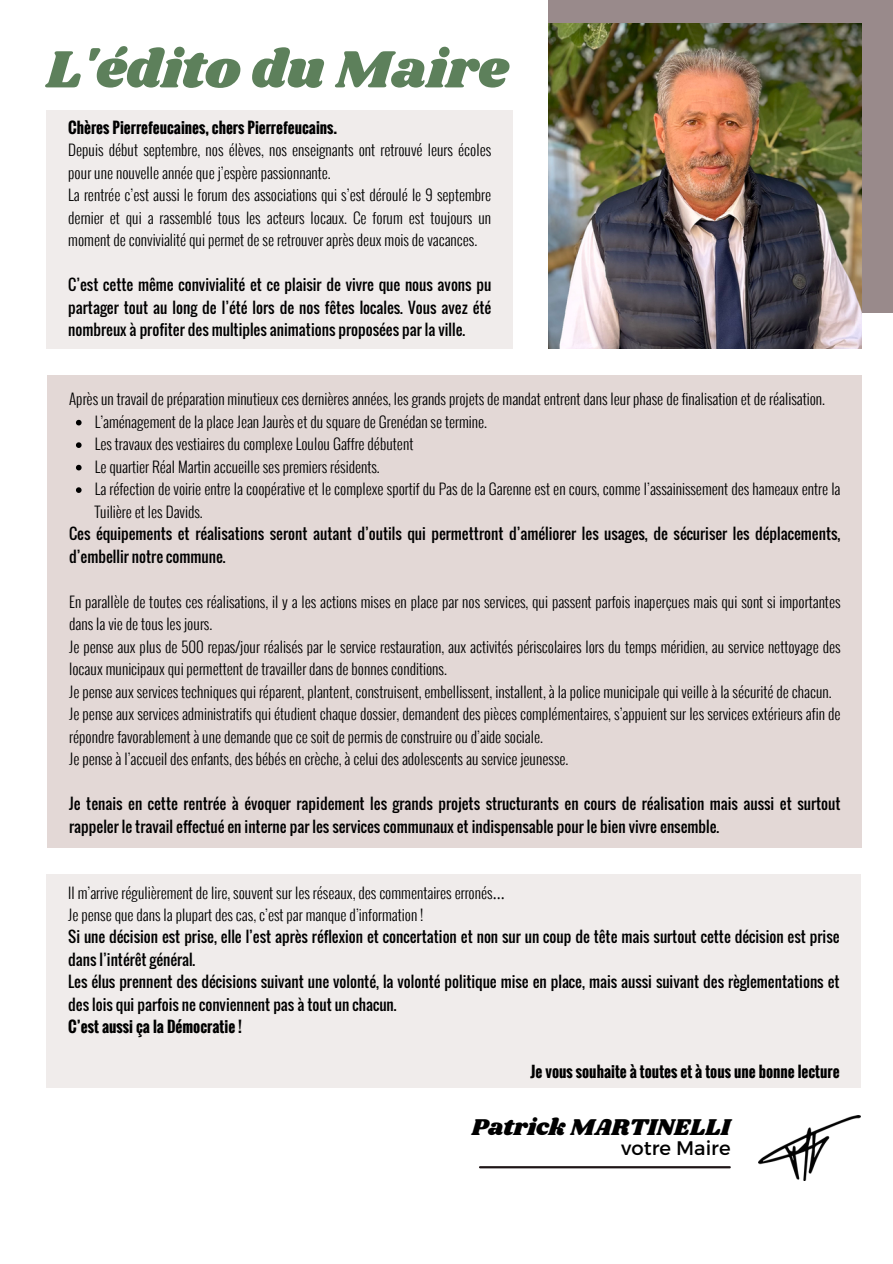
<style>
.page{position:relative;width:893px;height:1264px;background:#fff}
.page>*{position:absolute;margin:0;border:0;box-sizing:border-box;transform-origin:0 0}
.t1{font:54.3px "Shrikhand";color:#5d805b}
.t2{font:23.7px "Shrikhand";color:#000}
.t3{font:19.65px "Montserrat";color:#000}
.t4{font:300 15px/22.5px "Oswald";color:#000}
.t5{font:15px/22.5px "Oswald";color:#000}
.t6{font:700 15px "Oswald";color:#000}
.s1{font-family:"Noto Sans Gurmukhi";font-weight:400}
</style>
<div class="page">
<div style="left:548px;top:0;width:344px;height:313px;background:#998a8b"></div>
<img style="left:548px;top:23px;width:312px;height:325px">
<div style="left:46px;top:110px;width:467px;height:238px;background:#f0eceb"></div>
<div style="left:47px;top:375px;width:814px;height:472px;background:#e3d8d6"></div>
<svg style="left:76px;top:420px;width:6px;height:5px"></svg>
<svg style="left:76px;top:442px;width:6px;height:6px"></svg>
<svg style="left:76px;top:465px;width:6px;height:5px"></svg>
<svg style="left:76px;top:487px;width:6px;height:6px"></svg>
<div style="left:46px;top:874px;width:814px;height:214px;background:#f0eceb"></div>
<hr style="left:480px;top:1166px;width:249px;height:2px;background:#1e1517">
<img style="left:758px;top:1115px;width:102px;height:65px">
<p class="t1" style="left:46px;top:32px;width:463px">L'édito du Maire</p>
<p class="t6" style="left:68px;top:116px;width:270px">Chères Pierrefeucaines, chers Pierrefeucains.</p>
<p class="t4" style="left:68px;top:138px;width:424px">Depuis début septembre, nos élèves, nos enseignants ont retrouvé leurs écoles pour une nouvelle année que j’espère passionnante.</p>
<p class="t4" style="left:68px;top:183px;width:424px;text-align:justify">La rentrée c’est aussi le forum des associations qui s’est déroulé le 9 septembre dernier et qui a rassemblé tous les acteurs locaux. Ce forum est toujours un moment de convivialité qui permet de se retrouver après deux mois de vacances.</p>
<p class="t5" style="left:68px;top:273px;width:424px;text-align:justify">C’est cette même convivialité et ce plaisir de vivre que nous avons pu partager tout au long de l’été lors de nos fêtes locales. Vous avez été nombreux à profiter des multiples animations proposées par la ville.</p>
<p class="t4" style="left:69px;top:387px;width:757px">Après un travail de préparation minutieux ces dernières années, les grands projets de mandat entrent dans leur phase de finalisation et de réalisation.</p>
<p class="t4" style="left:95px;top:409px;width:394px">L’aménagement de la place Jean Jaurès et du square de Grenédan se termine.</p>
<p class="t4" style="left:95px;top:432px;width:320px">Les travaux des vestiaires du complexe Loulou Gaffre débutent</p>
<p class="t4" style="left:95px;top:454px;width:286px">Le quartier Réal Martin accueille ses premiers résidents.</p>
<p class="t4" style="left:95px;top:477px;width:747px">La réfection de voirie entre la coopérative et le complexe sportif du Pas de la Garenne est en cours, comme l’assainissement des hameaux entre la<br>Tuilière et les Davids.</p>
<p class="t5" style="left:69px;top:522px;width:772px">Ces équipements et réalisations seront autant d’outils qui permettront d’améliorer les usages, de sécuriser les déplacements, d’embellir notre commune.</p>
<p class="t4" style="left:69px;top:589px;width:772px">En parallèle de toutes ces réalisations, il y a les actions mises en place par nos services, qui passent parfois inaperçues mais qui sont si importantes dans la vie de tous les jours.</p>
<p class="t4" style="left:69px;top:634px;width:772px">Je pense aux plus de 500 repas/jour réalisés par le service restauration, aux activités périscolaires lors du temps méridien, au service nettoyage des locaux municipaux qui permettent de travailler dans de bonnes conditions.</p>
<p class="t4" style="left:69px;top:679px;width:764px">Je pense aux services techniques qui réparent, plantent, construisent, embellissent, installent, à la police municipale qui veille à la sécurité de chacun.</p>
<p class="t4" style="left:69px;top:702px;width:772px">Je pense aux services administratifs qui étudient chaque dossier, demandent des pièces complémentaires, s’appuient sur les services extérieurs afin de répondre favorablement à une demande que ce soit de permis de construire ou d’aide sociale.</p>
<p class="t4" style="left:69px;top:747px;width:500px">Je pense à l’accueil des enfants, des bébés en crèche, à celui des adolescents au service jeunesse.</p>
<p class="t5" style="left:69px;top:792px;width:772px">Je tenais en cette rentrée à évoquer rapidement les grands projets structurants en cours de réalisation mais aussi et surtout rappeler le travail effectué en interne par les services communaux et indispensable pour le bien vivre ensemble.</p>
<p class="t4" style="left:68px;top:880px;width:438px">Il m’arrive régulièrement de lire, souvent sur les réseaux, des commentaires erronés<span class="s1">…</span></p>
<p class="t4" style="left:68px;top:903px;width:356px">Je pense que dans la plupart des cas, c’est par manque d’information !</p>
<p class="t5" style="left:68px;top:925px;width:772px">Si une décision est prise, elle l’est après réflexion et concertation et non sur un coup de tête mais surtout cette décision est prise dans l’intérêt général.</p>
<p class="t5" style="left:68px;top:970px;width:772px">Les élus prennent des décisions suivant une volonté, la volonté politique mise en place, mais aussi suivant des règlementations et des lois qui parfois ne conviennent pas à tout un chacun.</p>
<p class="t6" style="left:68px;top:1015px;width:175px">C’est aussi ça la Démocratie !</p>
<p class="t6" style="left:530px;top:1060px;width:310px">Je vous souhaite à toutes et à tous une bonne lecture</p>
<p class="t2" style="left:472px;top:1110px;width:260px">Patrick MARTINELLI</p>
<p class="t3" style="left:621px;top:1135px;width:111px">votre Maire</p>
</div>
